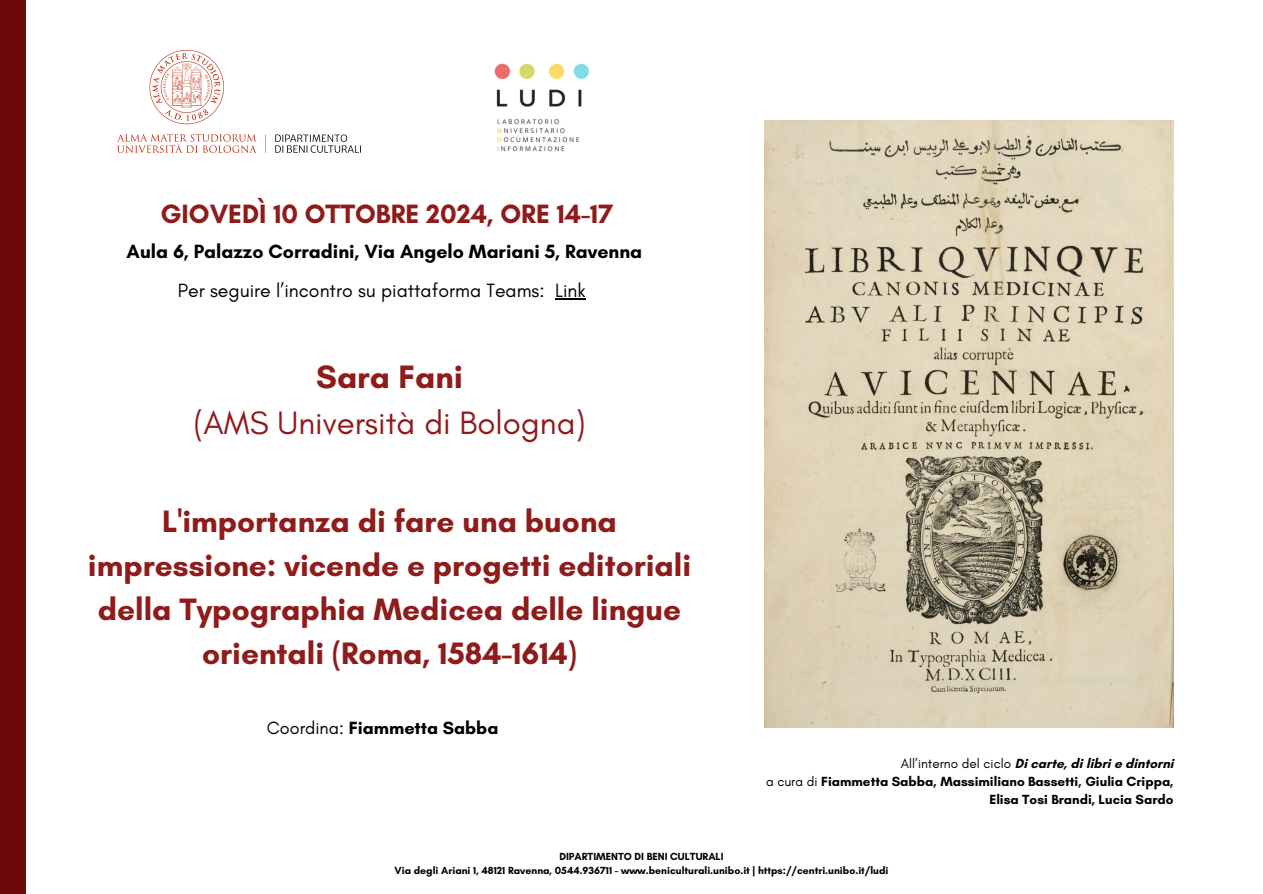
<style>
.page{position:relative;width:1263px;height:894px;background:#fff}
.page>*{position:absolute;margin:0;border:0;box-sizing:border-box;transform-origin:0 0}
.t1{font:33px/46.2px "Glacial Indifference";color:#8f1b1b;text-align:center}
.t2{font:700 31.5px/43.8px "Glacial Indifference";color:#8f1b1b;text-align:center}
.t3{font:700 27px "Glacial Indifference";color:#8f1b1b}
.t4{font:700 19.5px "Glacial Indifference";color:#000}
.t5{font:19.5px "Glacial Indifference";color:#000}
.t6{font:700 18px "Glacial Indifference";color:#000}
.t7{font:700 13.5px/18px "Glacial Indifference";color:#000;text-align:right}
.t8{font:700 10.5px "Glacial Indifference";color:#000}
.s1{font-weight:700}
.s2{font-weight:400}
</style>
<div class="page">
<img style="left:494px;top:63px;width:96px;height:89px">
<img style="left:764px;top:121px;width:410px;height:606px">
<img style="left:118px;top:50px;width:243px;height:103px">
<div style="left:0;top:0;width:26px;height:893px;background:#6d0909"></div>
<hr style="left:555px;top:298px;width:31px;height:1px;background:#000">
<p class="t3" style="left:160px;top:198px;width:454px">GIOVEDÌ 10 OTTOBRE 2024, ORE 14-17</p>
<p class="t4" style="left:127px;top:240px;width:517px">Aula 6, Palazzo Corradini, Via Angelo Mariani 5, Ravenna</p>
<h6 class="t5" style="left:178px;top:278px;width:409px">Per seguire l’incontro su piattaforma Teams: Link</h6>
<h2 class="t1" style="left:193px;top:353px;width:394px"><span class="s1">Sara Fani<br></span>(AMS Università di Bologna)</h2>
<p class="t2" style="left:88px;top:499px;width:605px">L'importanza di fare una buona impressione: vicende e progetti editoriali della Typographia Medicea delle lingue orientali (Roma, 1584-1614)</p>
<h1 class="t6" style="left:267px;top:716px;width:233px"><span class="s2">Coordina:</span> Fiammetta Sabba</h1>
<h5 class="t7" style="left:766px;top:754px;width:409px"><span class="s2">All’interno del ciclo</span> Di carte, di libri e dintorni<br><span class="s2">a cura di</span> Fiammetta Sabba, Massimiliano Bassetti, Giulia Crippa,<br>Elisa Tosi Brandi, Lucia Sardo</h5>
<h4 class="t8" style="left:559px;top:850px;width:166px">DIPARTIMENTO DI BENI CULTURALI</h4>
<h5 class="t8" style="left:395px;top:864px;width:495px">Via degli Ariani 1, 48121 Ravenna, 0544.936711 - www.beniculturali.unibo.it | https://centri.unibo.it/ludi</h5>
</div>
